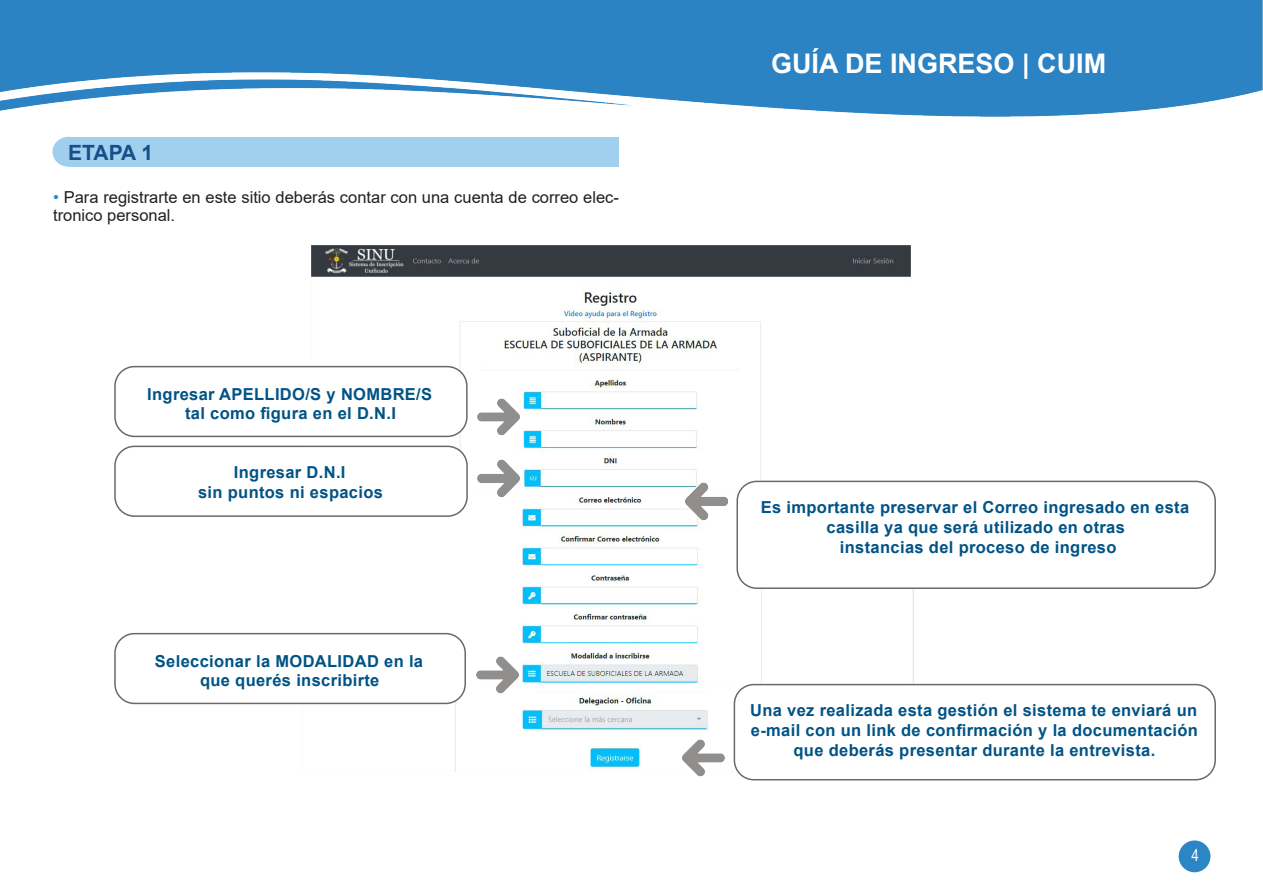
<style>
.page{position:relative;width:1263px;height:893px;background:#fff}
.page>*{position:absolute;margin:0;border:0;box-sizing:border-box;transform-origin:0 0}
.t1{font:700 27px "Arial";color:#fff}
.t2{font:700 21px "Arial";letter-spacing:-.035em;color:#184f89}
.t3{font:700 16.5px/19.8px "Arial";letter-spacing:.02em;color:#015385;text-align:center}
.t4{font:16.5px/18px "Arial";color:#231f20}
.t5{font:16.5px "Arial Narrow";color:#fff}
.s1{color:#2c85c4}
</style>
<div class="page">
<img style="left:1px;top:0;width:1262px;height:116px">
<img style="left:0;top:0;width:1px;height:115px">
<img style="left:311px;top:245px;width:600px;height:244px">
<img style="left:522px;top:490px;width:392px;height:198px">
<img style="left:302px;top:691px;width:437px;height:80px">
<div style="left:115px;top:367px;width:352px;height:69px;background:#fff;border-radius:20px"></div>
<div style="left:114px;top:366px;width:354px;height:71px;border:2px solid #69696c;border-radius:20px"></div>
<img style="left:474px;top:396px;width:49px;height:42px">
<img style="left:474px;top:458px;width:48px;height:40px">
<div style="left:115px;top:446px;width:352px;height:70px;background:#fff;border-radius:20px"></div>
<div style="left:114px;top:446px;width:354px;height:71px;border:2px solid #69696c;border-radius:20px"></div>
<div style="left:115px;top:634px;width:350px;height:69px;background:#fff;border-radius:20px"></div>
<div style="left:114px;top:633px;width:352px;height:71px;border:2px solid #69696c;border-radius:20px"></div>
<img style="left:473px;top:656px;width:49px;height:40px">
<div style="left:737px;top:481px;width:478px;height:107px;background:#fff;border-radius:20px"></div>
<div style="left:736px;top:481px;width:480px;height:108px;border:2px solid #69696c;border-radius:20px"></div>
<img style="left:682px;top:481px;width:46px;height:41px">
<div style="left:734px;top:685px;width:481px;height:95px;background:#fff;border-radius:20px"></div>
<div style="left:734px;top:684px;width:482px;height:96px;border:2px solid #69696c;border-radius:20px"></div>
<img style="left:679px;top:737px;width:49px;height:40px">
<div style="left:68px;top:137px;width:550px;height:29px;background:#a1d0ef"></div>
<div style="left:53px;top:138px;width:30px;height:28px;background:#a0cfee;border-radius:50%"></div>
<div style="left:52px;top:137px;width:32px;height:30px;border:2px solid #a0cfee;border-radius:50%"></div>
<div style="left:1179px;top:840px;width:31px;height:32px;background:#2c85c4;border-radius:50%"></div>
<p class="t2" style="left:68px;top:137px;width:86px">ETAPA 1</p>
<p class="t4" style="left:53px;top:188px;width:567px"><span class="s1">•</span> Para registrarte en este sitio deberás contar con una cuenta de correo elec&shy;tronico personal.</p>
<p class="t3" style="left:147px;top:384px;width:286px">Ingresar APELLIDO/S y NOMBRE/S</p>
<p class="t3" style="left:185px;top:404px;width:212px">tal como figura en el D.N.I</p>
<p class="t3" style="left:234px;top:463px;width:113px">Ingresar D.N.I</p>
<p class="t3" style="left:198px;top:482px;width:186px">sin puntos ni espacios</p>
<p class="t3" style="left:155px;top:651px;width:270px">Seleccionar la MODALIDAD en la</p>
<p class="t3" style="left:200px;top:671px;width:181px">que querés inscribirte</p>
<p class="t1" style="left:771px;top:44px;width:337px">GUÍA DE INGRESO | CUIM</p>
<p class="t3" style="left:761px;top:498px;width:430px">Es importante preservar el Correo ingresado en esta casilla ya que será utilizado en otras</p>
<p class="t3" style="left:840px;top:537px;width:278px">instancias del proceso de ingreso</p>
<p class="t3" style="left:750px;top:701px;width:449px">Una vez realizada esta gestión el sistema te enviará un e-mail con un link de confirmación y la documentación que deberás presentar durante la entrevista.</p>
<p class="t5" style="left:1191px;top:843px;width:9px">4</p>
</div>
